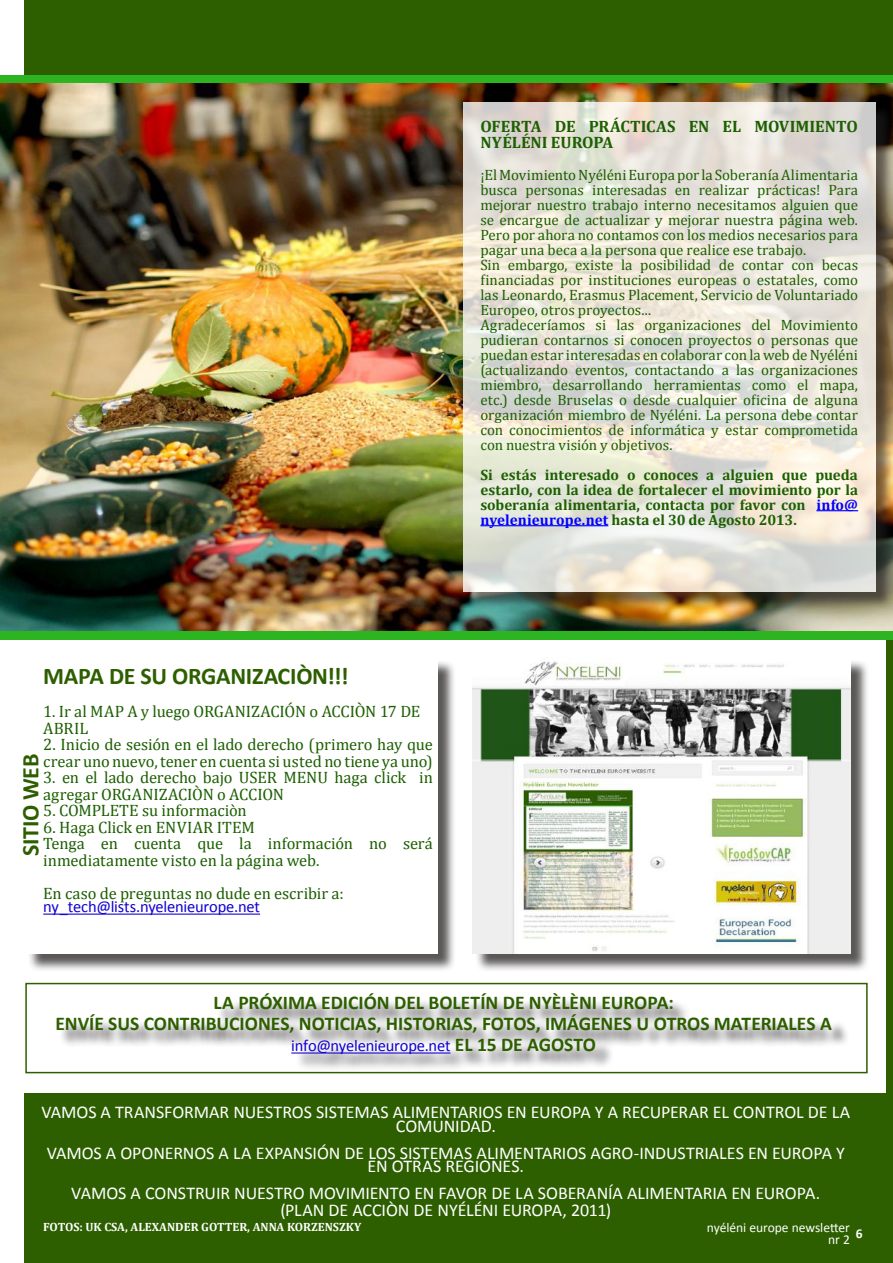
<style>
.page{position:relative;width:893px;height:1263px;background:#fff}
.page>*{position:absolute;margin:0;border:0;box-sizing:border-box;transform-origin:0 0}
.t1{font:700 24px "Calibri";letter-spacing:-.01em;color:#2d5f00}
.t2{font:700 19.5px/21px "Calibri";color:#2d5f00;text-align:center}
.t3{font:18px/13.5px "Calibri";letter-spacing:-.005em;color:#fff;text-align:center}
.t4{font:16.5px/16.5px "Cambria";letter-spacing:-.005em;color:#1c5f00}
.t5{font:16.5px "Calibri";letter-spacing:-.015em;color:#1200d2}
.t6{font:700 16.5px/16.5px "Cambria";color:#1c5f00}
.t7{font:15px/15px "Cambria";color:#1c5f00}
.t8{font:700 15px/15px "Cambria";color:#1c5f00;text-align:justify}
.t9{font:13.5px/12px "Calibri";color:#fff;text-align:right}
.t10{font:700 13.5px "Calibri";color:#fff}
.t11{font:700 12px "Cambria";color:#fff}
.s1{color:#00f}
.s2{font-weight:700;font-size:19.5px;color:#2d5f00}
</style>
<div class="page">
<div style="left:25px;top:0;width:868px;height:1263px;background:#2d5f00"></div>
<div style="left:10px;top:83px;width:877px;height:1010px;background:#fff"></div>
<div style="left:25px;top:983px;width:843px;height:90px;border:2px solid #2d5f00"></div>
<div style="left:27px;top:659px;width:429px;height:313px;background:#241f1f;opacity:.75"></div>
<div style="left:25px;top:657px;width:412px;height:296px;background:#fff"></div>
<hr style="left:43px;top:913px;width:217px;height:2px;background:#1200d2">
<div style="left:59px;top:995px;width:791px;height:77px;background:#241f1f;opacity:.75"></div>
<hr style="left:291px;top:1052px;width:160px;height:1px;background:#1200d2">
<div style="left:0;top:75px;width:893px;height:9px;background:#2db521"></div>
<img style="left:0;top:84px;width:893px;height:547px">
<div style="left:465px;top:104px;width:428px;height:506px;background:#241f1f;opacity:.75"></div>
<svg style="left:463px;top:102px;width:412px;height:489px;background:#e7e3d9"></svg>
<hr style="left:816px;top:510px;width:42px;height:1px;background:#00f">
<hr style="left:480px;top:525px;width:128px;height:1px;background:#00f">
<div style="left:475px;top:659px;width:394px;height:313px;background:#241f1f;opacity:.75"></div>
<img style="left:473px;top:659px;width:377px;height:294px">
<div style="left:0;top:631px;width:893px;height:9px;background:#2db521"></div>
<p class="t6" style="left:480px;top:117px;width:379px">OFERTA DE PRÁCTICAS EN EL MOVIMIENTO<br>NYÉLÉNI EUROPA</p>
<p class="t7" style="left:480px;top:167px;width:379px">¡El Movimiento Nyéléni Europa por la Soberanía Alimentaria busca personas interesadas en realizar prácticas! Para mejorar nuestro trabajo interno necesitamos alguien que se encargue de actualizar y mejorar nuestra página web.<br>Pero por ahora no contamos con los medios necesarios para pagar una beca a la persona que realice ese trabajo.<br>Sin embargo, existe la posibilidad de contar con becas financiadas por instituciones europeas o estatales, como las Leonardo, Erasmus Placement, Servicio de Voluntariado Europeo, otros proyectos...<br>Agradeceríamos si las organizaciones del Movimiento pudieran contarnos si conocen proyectos o personas que puedan estar interesadas en colaborar con la web de Nyéléni (actualizando eventos, contactando a las organizaciones miembro, desarrollando herramientas como el mapa, etc.) desde Bruselas o desde cualquier oficina de alguna organización miembro de Nyéléni. La persona debe contar con conocimientos de informática y estar comprometida con nuestra visión y objetivos.</p>
<p class="t8" style="left:480px;top:467px;width:379px">Si estás interesado o conoces a alguien que pueda estarlo, con la idea de fortalecer el movimiento por la soberanía alimentaria, contacta por favor con <span class="s1">info@ nyelenieurope.net</span> hasta el 30 de Agosto 2013.</p>
<h1 class="t1" style="left:43px;top:661px;width:307px">MAPA DE SU ORGANIZACIÒN!!!</h1>
<p class="t4" style="left:43px;top:703px;width:379px">1. Ir al MAP A y luego ORGANIZACIÓN o ACCIÒN 17 DE<br>ABRIL</p>
<p class="t4" style="left:43px;top:736px;width:391px">2. Inicio de sesión en el lado derecho (primero hay que crear uno nuevo, tener en cuenta si usted no tiene ya uno)</p>
<p class="t4" style="left:43px;top:769px;width:391px">3. en el lado derecho bajo USER MENU haga click in agregar ORGANIZACIÒN o ACCION</p>
<p class="t4" style="left:43px;top:802px;width:205px">5. COMPLETE su informaciòn</p>
<p class="t4" style="left:43px;top:819px;width:391px">6. Haga Click en ENVIAR ITEM<br>Tenga en cuenta que la información no será inmediatamente visto en la página web.</p>
<p class="t4" style="left:43px;top:885px;width:302px">En caso de preguntas no dude en escribir a:</p>
<p class="t5" style="left:43px;top:896px;width:218px">ny_tech@lists.nyelenieurope.net</p>
<h1 class="t1" style="left:15px;top:856px;width:104px;rotate:-90deg">SITIO WEB</h1>
<h2 class="t2" style="left:55px;top:992px;width:778px">LA PRÓXIMA EDICIÓN DEL BOLETÍN DE NYÈLÈNI EUROPA:<br>ENVÍE SUS CONTRIBUCIONES, NOTICIAS, HISTORIAS, FOTOS, IMÁGENES U OTROS MATERIALES A</h2>
<p class="t5" style="left:291px;top:1035px;width:306px">info@nyelenieurope.net <span class="s2">EL 15 DE AGOSTO</span></p>
<p class="t3" style="left:41px;top:1105px;width:810px">VAMOS A TRANSFORMAR NUESTROS SISTEMAS ALIMENTARIOS EN EUROPA Y A RECUPERAR EL CONTROL DE LA<br>COMUNIDAD.</p>
<p class="t3" style="left:47px;top:1146px;width:800px">VAMOS A OPONERNOS A LA EXPANSIÓN DE LOS SISTEMAS ALIMENTARIOS AGRO-INDUSTRIALES EN EUROPA Y<br>EN OTRAS REGIONES.</p>
<p class="t3" style="left:71px;top:1185px;width:751px;line-height:16.5px">VAMOS A CONSTRUIR NUESTRO MOVIMIENTO EN FAVOR DE LA SOBERANÍA ALIMENTARIA EN EUROPA. (PLAN DE ACCIÒN DE NYÉLÉNI EUROPA, 2011)</p>
<p class="t11" style="left:43px;top:1219px;width:319px">FOTOS: UK CSA, ALEXANDER GOTTER, ANNA KORZENSZKY</p>
<p class="t9" style="left:707px;top:1222px;width:144px">nyéléni europe newsletter nr 2</p>
<p class="t10" style="left:856px;top:1225px;width:8px">6</p>
</div>
